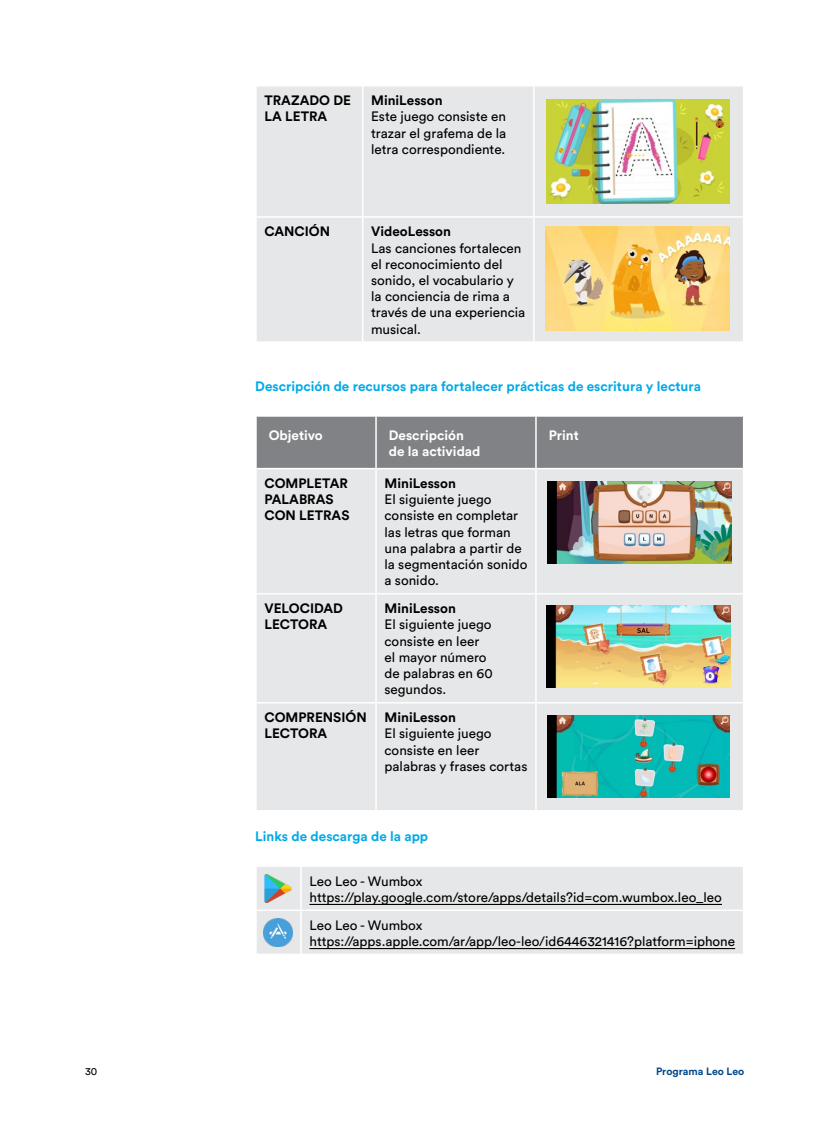
<style>
.page{position:relative;width:838px;height:1123px;background:#fff}
.page>*{position:absolute;margin:0;border:0;box-sizing:border-box;transform-origin:0 0}
.t1{font:13.5px/16.2px "Circular Std";color:#000}
.t2{font:700 13.5px/16.2px "Circular Std";color:#000}
.t3{font:700 13.5px "Circular Std";color:#00aae7}
.t4{font:700 13.5px/16.2px "Circular Std";color:#fff}
.t5{font:700 10.5px "Circular Std";color:#00468b}
.t6{font:10.5px "Circular Std";color:#000}
</style>
<div class="page">
<div style="left:257px;top:87px;width:486px;height:254px;background:#e6e7e8"></div>
<hr style="left:362px;top:87px;width:1px;height:129px;background:#fff">
<hr style="left:533px;top:87px;width:1px;height:129px;background:#fff">
<hr style="left:255px;top:216px;width:107px;height:2px;background:#fff">
<hr style="left:362px;top:216px;width:172px;height:2px;background:#fff">
<hr style="left:362px;top:218px;width:1px;height:123px;background:#fff">
<hr style="left:534px;top:216px;width:210px;height:2px;background:#fff">
<hr style="left:533px;top:218px;width:1px;height:123px;background:#fff">
<img style="left:546px;top:100px;width:183px;height:103px">
<img style="left:545px;top:227px;width:184px;height:104px">
<div style="left:257px;top:417px;width:486px;height:51px;background:#808285"></div>
<div style="left:257px;top:469px;width:486px;height:341px;background:#e6e7e8"></div>
<hr style="left:375px;top:417px;width:2px;height:51px;background:#fff">
<hr style="left:535px;top:417px;width:1px;height:51px;background:#fff">
<hr style="left:375px;top:469px;width:2px;height:124px;background:#fff">
<hr style="left:535px;top:469px;width:1px;height:124px;background:#fff">
<hr style="left:255px;top:593px;width:121px;height:1px;background:#fff">
<hr style="left:376px;top:593px;width:160px;height:1px;background:#fff">
<hr style="left:375px;top:594px;width:2px;height:108px;background:#fff">
<hr style="left:536px;top:593px;width:208px;height:1px;background:#fff">
<hr style="left:535px;top:594px;width:1px;height:108px;background:#fff">
<hr style="left:255px;top:702px;width:121px;height:1px;background:#fff">
<hr style="left:376px;top:702px;width:160px;height:1px;background:#fff">
<hr style="left:375px;top:703px;width:2px;height:107px;background:#fff">
<hr style="left:536px;top:702px;width:208px;height:1px;background:#fff">
<hr style="left:535px;top:703px;width:1px;height:107px;background:#fff">
<img style="left:548px;top:481px;width:183px;height:82px">
<img style="left:547px;top:605px;width:183px;height:82px">
<img style="left:548px;top:715px;width:181px;height:82px">
<div style="left:257px;top:867px;width:486px;height:86px;background:#e6e7e8"></div>
<hr style="left:300px;top:867px;width:2px;height:42px;background:#fff">
<hr style="left:255px;top:909px;width:46px;height:2px;background:#fff">
<hr style="left:301px;top:909px;width:443px;height:2px;background:#fff">
<hr style="left:300px;top:911px;width:2px;height:42px;background:#fff">
<hr style="left:309px;top:904px;width:413px;height:1px;background:#000">
<hr style="left:309px;top:948px;width:426px;height:1px;background:#000">
<img style="left:264px;top:874px;width:28px;height:28px">
<img style="left:264px;top:918px;width:28px;height:28px">
<p class="t2" style="left:264px;top:92px;width:88px">TRAZADO DE<br>LA LETRA</p>
<p class="t2" style="left:371px;top:92px;width:73px">MiniLesson</p>
<p class="t1" style="left:371px;top:108px;width:137px;text-align:justify">Este juego consiste en trazar el grafema de la letra correspondiente.</p>
<p class="t2" style="left:264px;top:223px;width:67px">CANCIÓN</p>
<p class="t2" style="left:371px;top:223px;width:81px">VideoLesson</p>
<p class="t1" style="left:371px;top:239px;width:156px">Las canciones fortalecen el reconocimiento del sonido, el vocabulario y la conciencia de rima a través de una experiencia musical.</p>
<p class="t3" style="left:255px;top:378px;width:447px">Descripción de recursos para fortalecer prácticas de escritura y lectura</p>
<p class="t4" style="left:269px;top:426px;width:56px">Objetivo</p>
<p class="t4" style="left:389px;top:426px;width:93px">Descripción de la actividad</p>
<p class="t4" style="left:549px;top:426px;width:31px">Print</p>
<p class="t2" style="left:264px;top:475px;width:86px">COMPLETAR<br>PALABRAS<br>CON LETRAS</p>
<p class="t2" style="left:384px;top:475px;width:73px">MiniLesson</p>
<p class="t1" style="left:384px;top:491px;width:144px">El siguiente juego consiste en completar las letras que forman una palabra a partir de la segmentación sonido a sonido.</p>
<p class="t2" style="left:264px;top:600px;width:80px">VELOCIDAD<br>LECTORA</p>
<p class="t2" style="left:384px;top:600px;width:73px">MiniLesson</p>
<p class="t1" style="left:384px;top:616px;width:110px">El siguiente juego consiste en leer el mayor número de palabras en 60 segundos.</p>
<p class="t2" style="left:264px;top:709px;width:104px">COMPRENSIÓN<br>LECTORA</p>
<p class="t2" style="left:384px;top:709px;width:73px">MiniLesson</p>
<p class="t1" style="left:384px;top:725px;width:144px">El siguiente juego consiste en leer palabras y frases cortas</p>
<p class="t3" style="left:255px;top:828px;width:174px">Links de descarga de la app</p>
<p class="t1" style="left:309px;top:872px;width:414px">Leo Leo - Wumbox https://play.google.com/store/apps/details?id=com.wumbox.leo_leo</p>
<p class="t1" style="left:309px;top:916px;width:427px">Leo Leo - Wumbox https://apps.apple.com/ar/app/leo-leo/id6446321416?platform=iphone</p>
<p class="t6" style="left:85px;top:1065px;width:14px">30</p>
<p class="t5" style="left:656px;top:1065px;width:90px">Programa Leo Leo</p>
</div>
